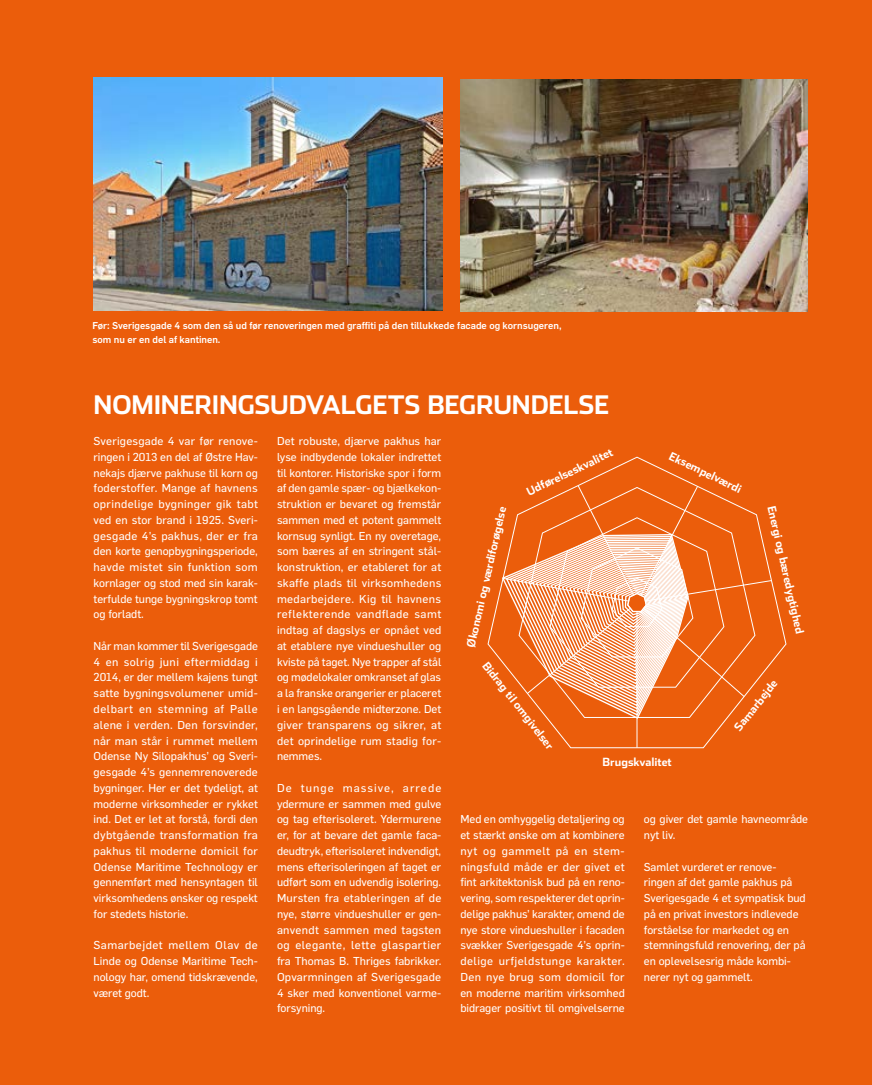
<style>
.page{position:relative;width:872px;height:1085px;background:#fff}
.page>*{position:absolute;margin:0;border:0;box-sizing:border-box;transform-origin:0 0}
.t1{font:700 25.5px "Stainless";letter-spacing:-.005em;color:#fff}
.Body{font:11.25px/15.8px "Flama Basic";letter-spacing:-.005em;color:#fff;text-align:justify}
.t2{font:700 11.25px "Stainless";color:#fff}
.t3{font:500 9.75px/13.5px "Flama";color:#fff}
</style>
<div class="page">
<div style="left:0;top:0;width:872px;height:1084px;background:#eb5d0b"></div>
<svg style="left:487px;top:456px;width:300px;height:293px"></svg>
<svg style="left:501px;top:484px;width:271px;height:235px"></svg>
<img style="left:94px;top:78px;width:348px;height:232px">
<img style="left:460px;top:79px;width:348px;height:232px">
<p class="t3" style="left:92px;top:318px;width:470px">Før: Sverigesgade 4 som den så ud før renoveringen med graffiti på den tillukkede facade og kornsugeren, som nu er en del af kantinen.</p>
<h2 class="t1" style="left:94px;top:388px;width:517px">NOMINERINGSUDVALGETS BEGRUNDELSE</h2>
<p class="Body" style="left:94px;top:432px;width:166px">Sverigesgade 4 var før renove&shy;ringen i 2013 en del af Østre Hav&shy;nekajs djærve pakhuse til korn og foderstoffer. Mange af havnens oprindelige bygninger gik tabt ved en stor brand i 1925. Sveri&shy;gesgade 4’s pakhus, der er fra den korte genopbygningsperiode, havde mistet sin funktion som kornlager og stod med sin karak&shy;terfulde tunge bygningskrop tomt og forladt.</p>
<p class="Body" style="left:94px;top:637px;width:166px">Når man kommer til Sverigesgade 4 en solrig juni eftermiddag i 2014, er der mellem kajens tungt satte bygningsvolumener umid&shy;delbart en stemning af Palle alene i verden. Den forsvinder, når man står i rummet mellem Odense Ny Silopakhus’ og Sveri&shy;gesgade 4’s gennemrenoverede bygninger. Her er det tydeligt, at moderne virksomheder er rykket ind. Det er let at forstå, fordi den dybtgående transformation fra pakhus til moderne domicil for Odense Maritime Technology er gennemført med hensyntagen til virksomhedens ønsker og respekt for stedets historie.</p>
<p class="Body" style="left:94px;top:936px;width:166px">Samarbejdet mellem Olav de Linde og Odense Maritime Tech&shy;nology har, omend tidskrævende, været godt.</p>
<p class="Body" style="left:277px;top:432px;width:166px">Det robuste, djærve pakhus har lyse indbydende lokaler indrettet til kontorer. Historiske spor i form af den gamle spær- og bjælkekon&shy;struktion er bevaret og fremstår sammen med et potent gammelt kornsug synligt. En ny overetage, som bæres af en stringent stål&shy;konstruktion, er etableret for at skaffe plads til virksomhedens medarbejdere. Kig til havnens reflekterende vandflade samt indtag af dagslys er opnået ved at etablere nye vindueshuller og kviste på taget. Nye trapper af stål og mødelokaler omkranset af glas a la franske orangerier er placeret i en langsgående midterzone. Det giver transparens og sikrer, at det oprindelige rum stadig for&shy;nemmes.</p>
<p class="Body" style="left:277px;top:779px;width:166px">De tunge massive, arrede ydermure er sammen med gulve og tag efterisoleret. Ydermurene er, for at bevare det gamle faca&shy;deudtryk, efterisoleret indvendigt, mens efterisoleringen af taget er udført som en udvendig isolering.<br>Mursten fra etableringen af de nye, større vindueshuller er gen&shy;anvendt sammen med tagsten og elegante, lette glaspartier fra Thomas B. Thriges fabrikker.<br>Opvarmningen af Sverigesgade 4 sker med konventionel varme&shy;forsyning.</p>
<p class="t2" style="left:524px;top:486px;width:96px;rotate:-26deg">Udførelseskvalitet</p>
<p class="t2" style="left:673px;top:448px;width:80px;rotate:26deg">Eksempelværdi</p>
<p class="t2" style="left:778px;top:504px;width:132px;rotate:77deg">Energi og bæredygtighed</p>
<p class="t2" style="left:463px;top:645px;width:145px;rotate:-77deg">Økonomi og værdiforøgelse</p>
<p class="t2" style="left:491px;top:658px;width:109px;rotate:52deg">Bidrag til omgivelser</p>
<p class="t2" style="left:731px;top:725px;width:63px;rotate:-52deg">Samarbejde</p>
<p class="t2" style="left:602px;top:755px;width:71px">Brugskvalitet</p>
<p class="Body" style="left:460px;top:810px;width:166px">Med en omhyggelig detaljering og et stærkt ønske om at kombinere nyt og gammelt på en stem&shy;ningsfuld måde er der givet et fint arkitektonisk bud på en reno&shy;vering, som respekterer det oprin&shy;delige pakhus’ karakter, omend de nye store vindueshuller i facaden svækker Sverigesgade 4’s oprin&shy;delige urfjeldstunge karakter.<br>Den nye brug som domicil for en moderne maritim virksomhed bidrager positivt til omgivelserne</p>
<p class="Body" style="left:644px;top:810px;width:166px">og giver det gamle havneområde nyt liv.</p>
<p class="Body" style="left:644px;top:857px;width:163px;text-align:left">Samlet vurderet er renove&shy;ringen af det gamle pakhus på<br>Sverigesgade 4 et sympatisk bud på en privat investors indlevede forståelse for markedet og en stemningsfuld renovering, der på en oplevelsesrig måde kombi&shy;nerer nyt og gammelt.</p>
</div>
